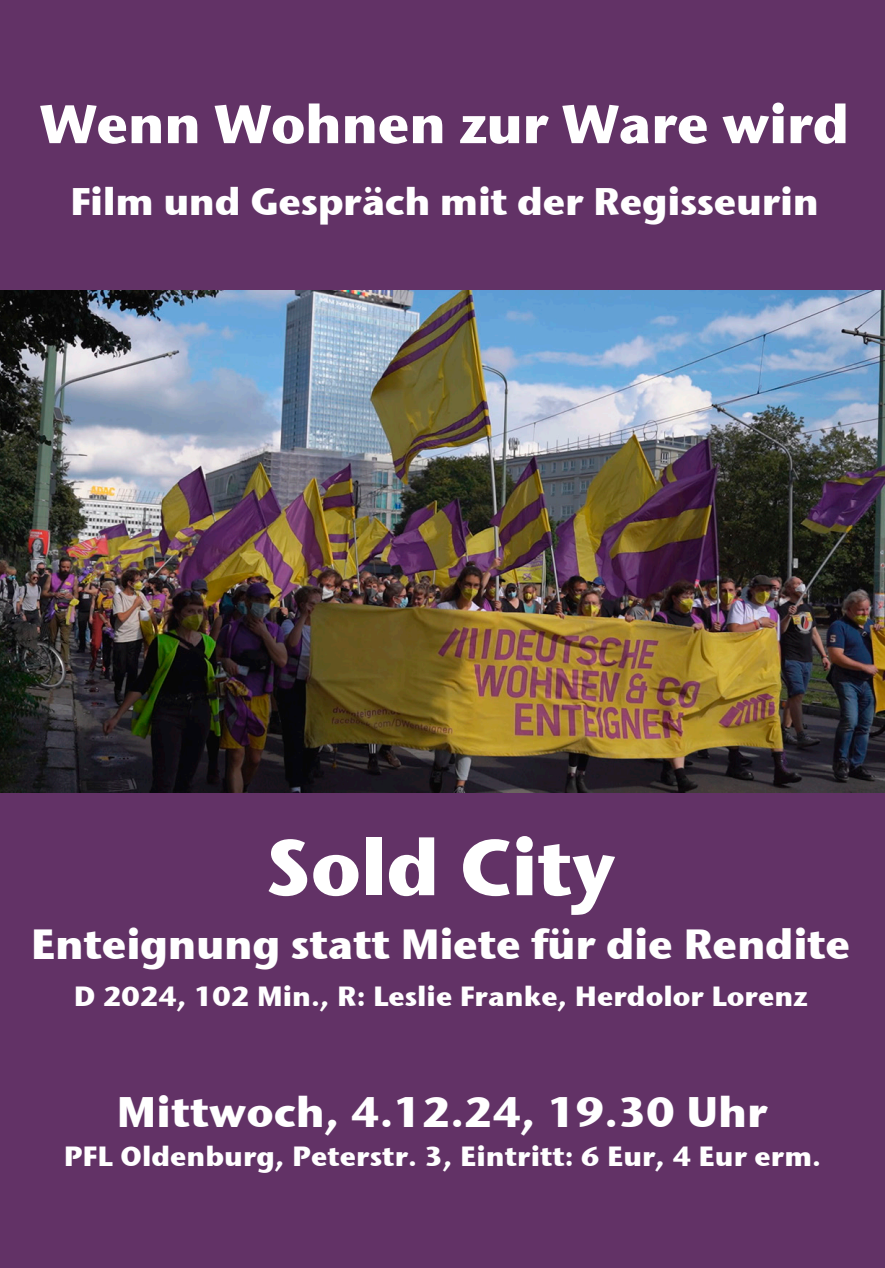
<style>
.page{position:relative;width:885px;height:1268px;background:#fff}
.page>*{position:absolute;margin:0;border:0;box-sizing:border-box;transform-origin:0 0}
.t1{font:700 78.6px "Stone Sans ITC";letter-spacing:-.01em;color:#fff}
.t2{font:700 54px "Stone Sans ITC";letter-spacing:-.01em;color:#fff}
.t3{font:700 42.6px "Stone Sans ITC";color:#fff}
.t4{font:700 42px "Stone Sans ITC";letter-spacing:-.01em;color:#fff}
.t5{font:700 38.4px "Stone Sans ITC";letter-spacing:-.01em;color:#fff}
.t6{font:700 27.6px "Stone Sans ITC";color:#fff}
</style>
<div class="page">
<div style="left:0;top:0;width:884px;height:1267px;background:#623266"></div>
<img style="left:0;top:290px;width:884px;height:502px">
<h2 class="t2" style="left:40px;top:76px;width:810px">Wenn Wohnen zur Ware wird</h2>
<h3 class="t5" style="left:70px;top:168px;width:750px">Film und Gespräch mit der Regisseurin</h3>
<h1 class="t1" style="left:266px;top:797px;width:350px">Sold City</h1>
<h3 class="t4" style="left:31px;top:906px;width:820px">Enteignung statt Miete für die Rendite</h3>
<p class="t6" style="left:74px;top:971px;width:735px">D 2024, 102 Min., R: Leslie Franke, Herdolor Lorenz</p>
<h3 class="t3" style="left:117px;top:1074px;width:652px">Mittwoch, 4.12.24, 19.30 Uhr</h3>
<p class="t6" style="left:64px;top:1131px;width:759px">PFL Oldenburg, Peterstr. 3, Eintritt: 6 Eur, 4 Eur erm.</p>
</div>
